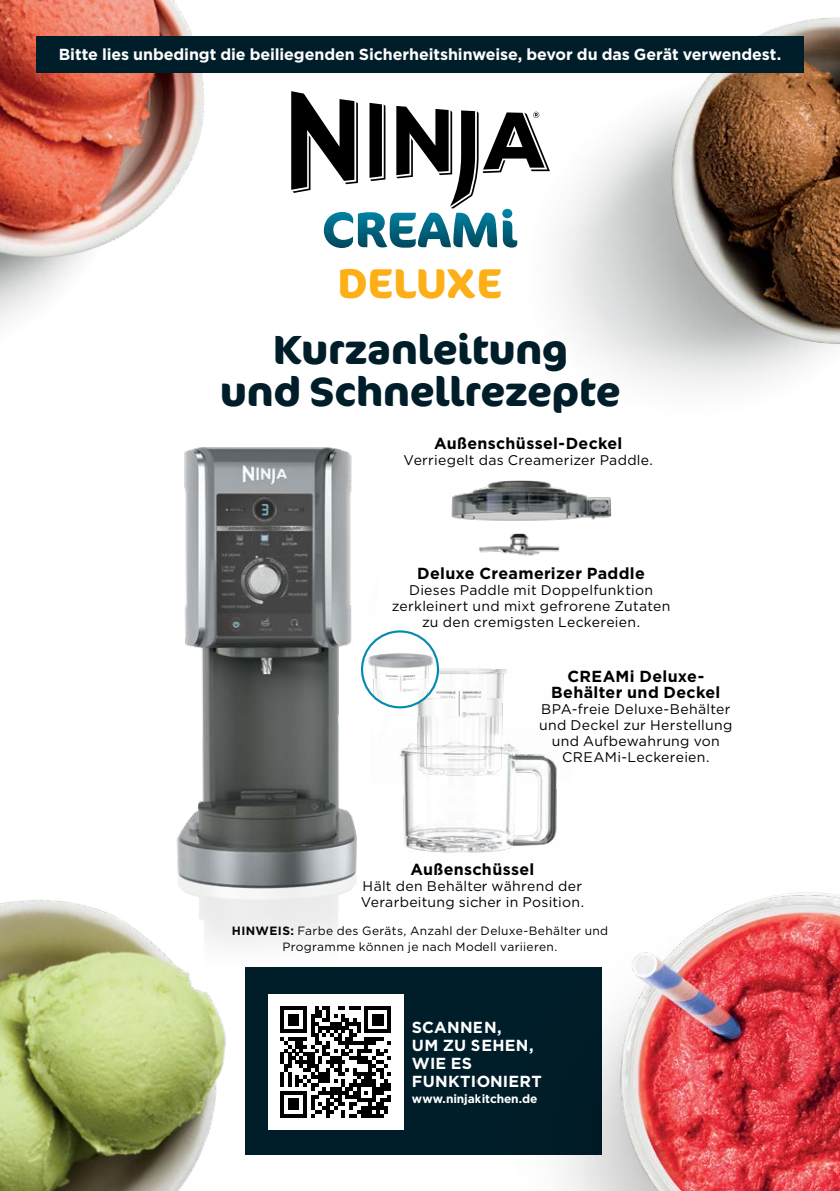
<style>
.page{position:relative;width:840px;height:1191px;background:#fff}
.page>*{position:absolute;margin:0;border:0;box-sizing:border-box;transform-origin:0 0}
.t1{font:700 41.6px "Cocon Pro";color:#fcaf17}
.t2{font:700 40.6px/41.8px "Cocon Pro";letter-spacing:-.005em;color:#001e29;text-align:center}
.t3{font:700 16px/16px "Gotham";letter-spacing:.02em;color:#000;text-align:center}
.t4{font:700 16px "Gotham";letter-spacing:-.005em;color:#fff}
.t5{font:700 16px/18px "Gotham";letter-spacing:.015em;color:#fff}
.t6{font:14px/16px "Gotham";letter-spacing:.02em;color:#000;text-align:center}
.t7{font:12px/16px "Gotham";letter-spacing:.03em;color:#000;text-align:center}
.t8{font:700 12px "Gotham";letter-spacing:-.01em;color:#fff}
.s1{font-weight:700}
</style>
<div class="page">
<img style="left:378px;top:661px;width:130px;height:72px">
<img style="left:0;top:0;width:275px;height:323px">
<img style="left:0;top:900px;width:226px;height:291px">
<img style="left:466px;top:72px;width:196px;height:310px">
<img style="left:662px;top:17px;width:177px;height:371px">
<div style="left:36px;top:36px;width:767px;height:36px;background:#001e29"></div>
<div style="left:245px;top:967px;width:356px;height:188px;background:#001e29"></div>
<div style="left:268px;top:994px;width:135px;height:135px;background:#fff"></div>
<svg style="left:280px;top:1006px;width:111px;height:111px"></svg>
<img style="left:601px;top:892px;width:238px;height:299px">
<img style="left:147px;top:447px;width:231px;height:566px">
<img style="left:451px;top:480px;width:161px;height:76px">
<img style="left:371px;top:733px;width:190px;height:132px">
<img style="left:362px;top:631px;width:76px;height:76px;border-radius:38px">
<div style="left:361px;top:630px;width:78px;height:78px;border:2px solid #008baf;border-radius:50%"></div>
<svg style="left:291px;top:91px;width:258px;height:157px"></svg>
<p class="t4" style="left:59px;top:44px;width:723px">Bitte lies unbedingt die beiliegenden Sicherheitshinweise, bevor du das Gerät verwendest.</p>
<h1 class="t1" style="left:338px;top:254px;width:165px">DELUXE</h1>
<h2 class="t2" style="left:220px;top:327px;width:402px">Kurzanleitung<br>und Schnellrezepte</h2>
<p class="t3" style="left:434px;top:435px;width:190px">Außenschüssel-Deckel</p>
<p class="t6" style="left:403px;top:452px;width:251px">Verriegelt das Creamerizer Paddle.</p>
<p class="t3" style="left:417px;top:565px;width:229px">Deluxe Creamerizer Paddle</p>
<p class="t6" style="left:391px;top:581px;width:280px">Dieses Paddle mit Doppelfunktion zerkleinert und mixt gefrorene Zutaten zu den cremigsten Leckereien.</p>
<p class="t3" style="left:551px;top:668px;width:170px">CREAMi Deluxe-<br>Behälter und Deckel</p>
<p class="t6" style="left:539px;top:700px;width:195px">BPA-freie Deluxe-Behälter und Deckel zur Herstellung und Aufbewahrung von<br>CREAMi-Leckereien.</p>
<p class="t3" style="left:410px;top:861px;width:125px">Außenschüssel</p>
<p class="t6" style="left:360px;top:877px;width:225px;text-align:left">Hält den Behälter während der<br>Verarbeitung sicher in Position.</p>
<p class="t7" style="left:232px;top:922px;width:377px"><span class="s1">HINWEIS:</span> Farbe des Geräts, Anzahl der Deluxe-Behälter und<br>Programme können je nach Modell variieren.</p>
<p class="t5" style="left:412px;top:1018px;width:131px">SCANNEN,<br>UM ZU SEHEN,<br>WIE ES<br>FUNKTIONIERT</p>
<p class="t8" style="left:412px;top:1091px;width:127px">www.ninjakitchen.de</p>
</div>
